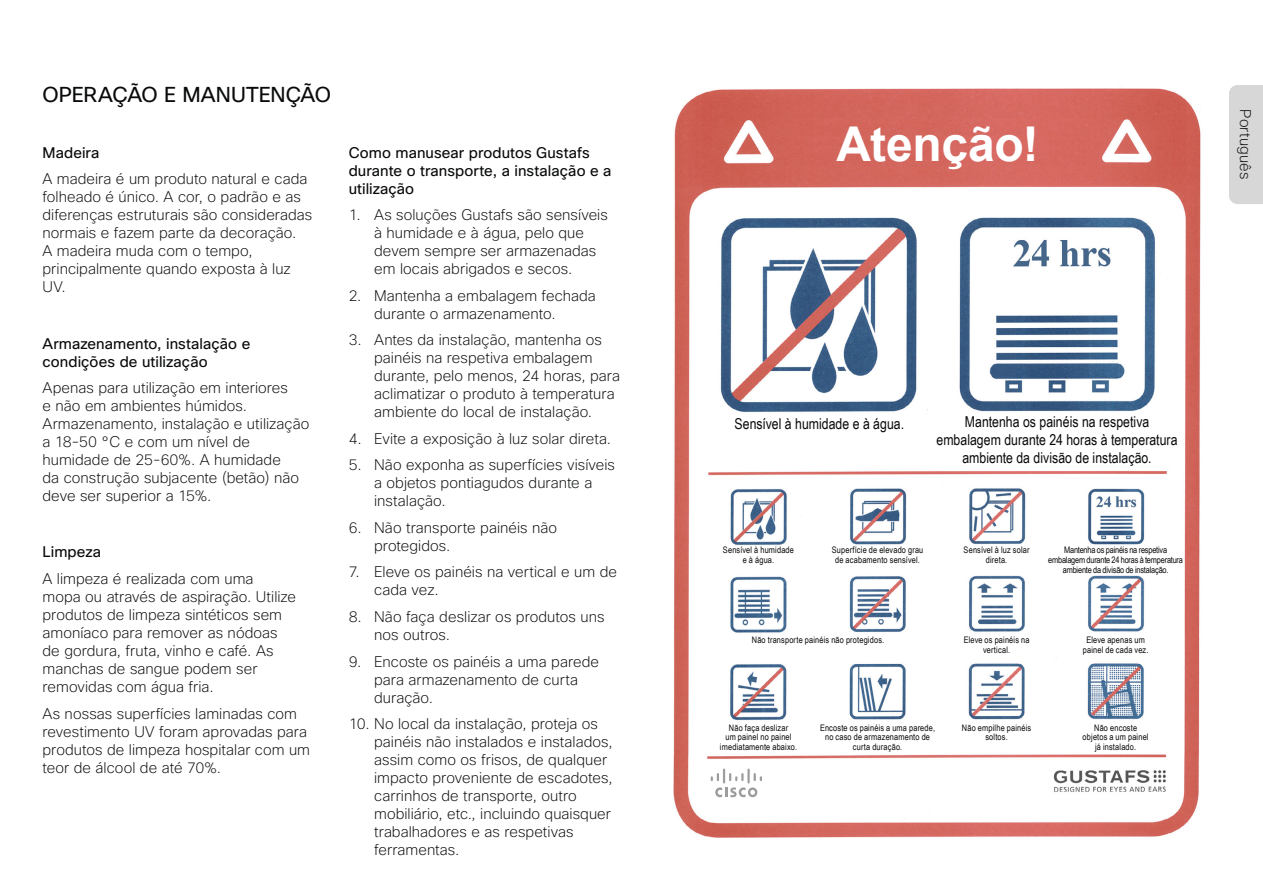
<style>
.page{position:relative;width:1263px;height:893px;background:#fff}
.page>*{position:absolute;margin:0;border:0;box-sizing:border-box;transform-origin:0 0}
.t1{font:700 48px "Arial";letter-spacing:-.005em;color:#fff}
.t2{font:21px "Cisco Sans";letter-spacing:-.005em;color:#090a0b}
.t3{font:200 15px/18px "Cisco Sans";letter-spacing:.005em;color:#090a0b}
.t4{font:15px/18px "Cisco Sans";letter-spacing:.005em;color:#090a0b}
.t5{font:15px/18px "Arial Narrow";color:#090a0b;text-align:center}
.t6{font:9px/9.8px "Arial Narrow";letter-spacing:.02em;color:#090a0b;text-align:center}
.t7{font:9px/9.8px "Arial Narrow";letter-spacing:-.02em;color:#090a0b;text-align:center}
</style>
<div class="page">
<div style="left:1229px;top:85px;width:34px;height:119px;background:#d7d7d8"></div>
<img style="left:673px;top:88px;width:528px;height:750px">
<svg style="left:711px;top:769px;width:51px;height:28px"></svg>
<h2 class="t2" style="left:43px;top:81px;width:290px">OPERAÇÃO E MANUTENÇÃO</h2>
<p class="t4" style="left:43px;top:144px;width:58px">Madeira</p>
<p class="t3" style="left:43px;top:170px;width:271px">A madeira é um produto natural e cada folheado é único. A cor, o padrão e as diferenças estruturais são consideradas normais e fazem parte da decoração.<br>A madeira muda com o tempo, principalmente quando exposta à luz<br>UV.</p>
<p class="t4" style="left:43px;top:334px;width:209px">Armazenamento, instalação e condições de utilização</p>
<p class="t3" style="left:43px;top:379px;width:268px">Apenas para utilização em interiores<br>e não em ambientes húmidos.<br>Armazenamento, instalação e utilização a 18-50 °C e com um nível de humidade de 25-60%. A humidade<br>da construção subjacente (betão) não deve ser superior a 15%.</p>
<p class="t4" style="left:43px;top:543px;width:60px">Limpeza</p>
<p class="t3" style="left:43px;top:570px;width:255px">A limpeza é realizada com uma<br>mopa ou através de aspiração. Utilize produtos de limpeza sintéticos sem amoníaco para remover as nódoas de gordura, fruta, vinho e café. As manchas de sangue podem ser removidas com água fria.</p>
<p class="t3" style="left:43px;top:704px;width:269px">As nossas superfícies laminadas com revestimento UV foram aprovadas para produtos de limpeza hospitalar com um teor de álcool de até 70%.</p>
<p class="t4" style="left:349px;top:144px;width:264px">Como manusear produtos Gustafs durante o transporte, a instalação e a utilização</p>
<p class="t3" style="left:374px;top:206px;width:235px;text-indent:-26px">1. As soluções Gustafs são sensíveis à humidade e à água, pelo que devem sempre ser armazenadas em locais abrigados e secos.</p>
<p class="t3" style="left:374px;top:287px;width:223px;text-indent:-26px">2. Mantenha a embalagem fechada durante o armazenamento.</p>
<p class="t3" style="left:374px;top:331px;width:247px;text-indent:-26px">3. Antes da instalação, mantenha os painéis na respetiva embalagem durante, pelo menos, 24 horas, para aclimatizar o produto à temperatura ambiente do local de instalação.</p>
<p class="t3" style="left:349px;top:430px;width:264px">4. Evite a exposição à luz solar direta.</p>
<p class="t3" style="left:374px;top:456px;width:242px;text-indent:-26px">5. Não exponha as superfícies visíveis a objetos pontiagudos durante a instalação.</p>
<p class="t3" style="left:374px;top:519px;width:185px;text-indent:-26px">6. Não transporte painéis não protegidos.</p>
<p class="t3" style="left:374px;top:563px;width:244px;text-indent:-26px">7. Eleve os painéis na vertical e um de cada vez.</p>
<p class="t3" style="left:374px;top:608px;width:232px;text-indent:-26px">8. Não faça deslizar os produtos uns nos outros.</p>
<p class="t3" style="left:374px;top:652px;width:226px;text-indent:-26px">9. Encoste os painéis a uma parede para armazenamento de curta duração.</p>
<p class="t3" style="left:374px;top:715px;width:240px;text-indent:-26px">10. No local da instalação, proteja os painéis não instalados e instalados, assim como os frisos, de qualquer impacto proveniente de escadotes, carrinhos de transporte, outro mobiliário, etc., incluindo quaisquer trabalhadores e as respetivas ferramentas.</p>
<h1 class="t1" style="left:836px;top:110px;width:204px">Atenção!</h1>
<p class="t3" style="left:1254px;top:109px;width:71px;rotate:90deg">Português</p>
<p class="t5" style="left:734px;top:414px;width:171px">Sensível à humidade e à água.</p>
<p class="t5" style="left:936px;top:412px;width:243px">Mantenha os painéis na respetiva embalagem durante 24 horas à temperatura ambiente da divisão de instalação.</p>
<p class="t6" style="left:723px;top:545px;width:73px">Sensível à humidade e à água.</p>
<p class="t6" style="left:832px;top:545px;width:93px">Superfície de elevado grau de acabamento sensível.</p>
<p class="t6" style="left:963px;top:545px;width:67px">Sensível à luz solar direta.</p>
<p class="t7" style="left:1048px;top:545px;width:136px">Mantenha os painéis na respetiva embalagem durante 24 horas à temperatura ambiente da divisão de instalação.</p>
<p class="t6" style="left:752px;top:634px;width:134px">Não transporte painéis não protegidos.</p>
<p class="t6" style="left:964px;top:634px;width:67px">Eleve os painéis na vertical.</p>
<p class="t6" style="left:1083px;top:634px;width:67px">Eleve apenas um painel de cada vez.</p>
<p class="t6" style="left:720px;top:722px;width:79px">Não faça deslizar<br>um painel no painel imediatamente abaixo.</p>
<p class="t6" style="left:820px;top:722px;width:117px">Encoste os painéis a uma parede, no caso de armazenamento de curta duração.</p>
<p class="t6" style="left:962px;top:722px;width:71px">Não empilhe painéis soltos.</p>
<p class="t6" style="left:1083px;top:722px;width:67px">Não encoste objetos a um painel já instalado.</p>
</div>
